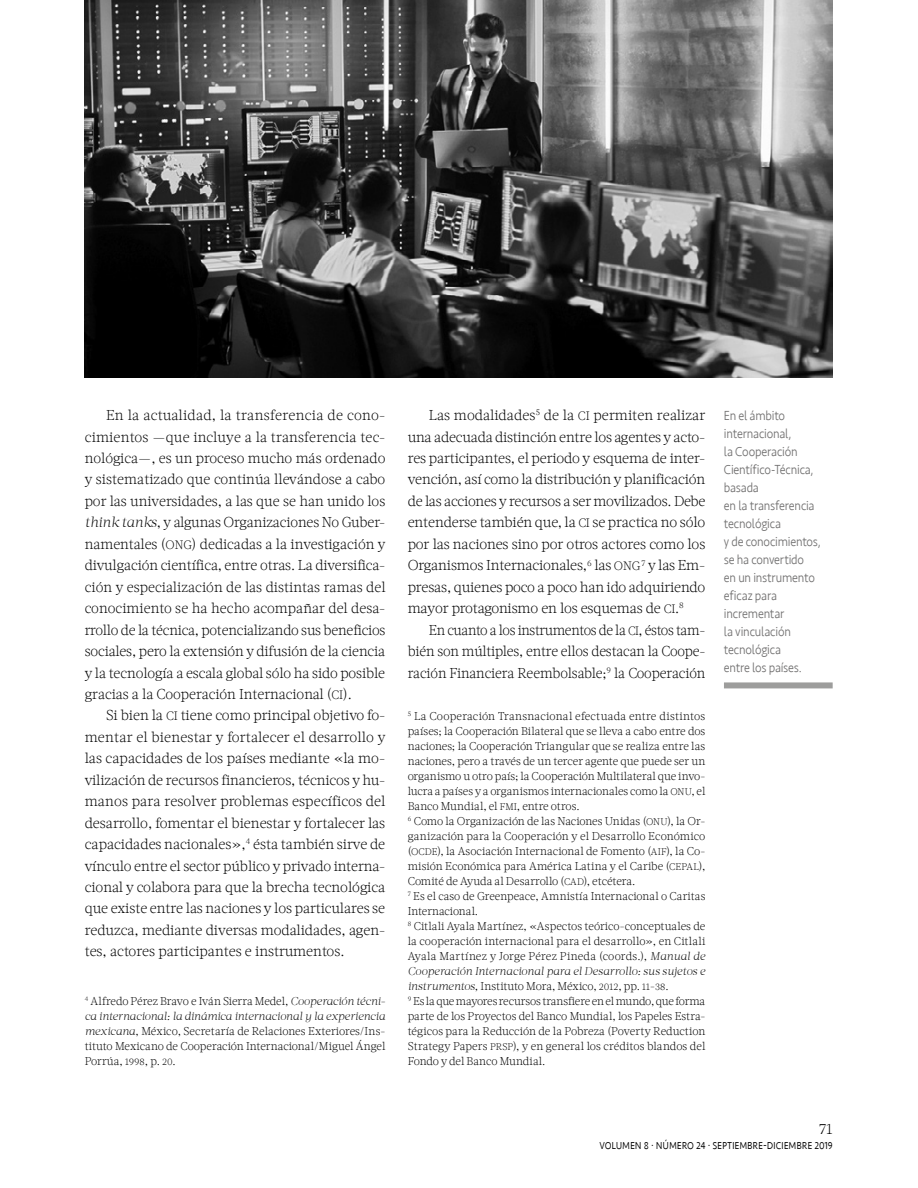
<style>
.page{position:relative;width:918px;height:1188px;background:#fff}
.page>*{position:absolute;margin:0;border:0;box-sizing:border-box;transform-origin:0 0}
.t1{font:300 15px "Acta W01";color:#000}
.t2{font:300 14.25px/21.5px "Acta W01";letter-spacing:-.01em;color:#000;text-align:justify}
.t3{font:300 14.25px/21.5px "Acta W01";letter-spacing:-.01em;color:#000;text-align:justify;scale:.96 1}
.t4{font:300 13.5px/18px "Seravek";letter-spacing:-.015em;color:#706f6f;scale:.9 1}
.t5{font:300 13.5px "Seravek";letter-spacing:-.015em;color:#000;scale:.8 1}
.t6{font:300 11.25px/15px "Acta W01";color:#000;text-align:justify}
.s1{font-style:italic}
.s2{font-family:"Acta W01 Light SC850";font-weight:400;font-size:12.15px}
.s3{font-size:9.6px}
.s4{font-family:"Acta W01 Light SC850";font-weight:400;font-size:9.6px}
</style>
<div class="page">
<img style="left:85px;top:0;width:748px;height:377px">
<div style="left:724px;top:682px;width:109px;height:6px;background:#9d9d9c"></div>
<p class="t2" style="left:85px;top:405px;width:302px;text-indent:21px">En la actualidad, la transferencia de cono&shy;cimientos —que incluye a la transferencia tec&shy;nológica—, es un proceso mucho más ordenado y sistematizado que continúa llevándose a cabo por las universidades, a las que se han unido los <span class="s1">think tanks</span>, y algunas Organizaciones No Guber&shy;namentales (<span class="s2">ONG</span>) dedicadas a la investigación y divulgación científica, entre otras. La diversifica&shy;ción y especialización de las distintas ramas del conocimiento se ha hecho acompañar del desa&shy;rrollo de la técnica, potencializando sus beneficios sociales, pero la extensión y difusión de la ciencia y la tecnología a escala global sólo ha sido posible gracias a la Cooperación Internacional (<span class="s2">CI</span>).</p>
<p class="t2" style="left:85px;top:705px;width:302px;text-indent:21px">Si bien la <span class="s2">CI</span> tiene como principal objetivo fo&shy;mentar el bienestar y fortalecer el desarrollo y las capacidades de los países mediante «la mo&shy;vilización de recursos financieros, técnicos y hu&shy;manos para resolver problemas específicos del desarrollo, fomentar el bienestar y fortalecer las capacidades nacionales»,<sup>4</sup> ésta también sirve de vínculo entre el sector público y privado interna&shy;cional y colabora para que la brecha tecnológica que existe entre las naciones y los particulares se reduzca, mediante diversas modalidades, agen&shy;tes, actores participantes e instrumentos.</p>
<p class="t6" style="left:85px;top:993px;width:302px"><sup>4</sup> Alfredo Pérez Bravo e Iván Sierra Medel, <span class="s1">Cooperación técni&shy;ca internacional: la dinámica internacional y la experiencia mexicana</span>, México, Secretaría de Relaciones Exteriores/Ins&shy;tituto Mexicano de Cooperación Internacional/Miguel Ángel Porrúa, <span class="s3">1998</span>, p. <span class="s3">20</span>.</p>
<p class="t2" style="left:408px;top:405px;width:299px;text-indent:21px">Las modalidades<sup>5</sup> de la <span class="s2">CI</span> permiten realizar una adecuada distinción entre los agentes y acto&shy;res participantes, el periodo y esquema de inter&shy;vención, así como la distribución y planificación de las acciones y recursos a ser movilizados. Debe entenderse también que, la <span class="s2">CI</span> se practica no sólo por las naciones sino por otros actores como los Organismos Internacionales,<sup>6</sup> las <span class="s2">ONG</span><sup>7</sup> y las Em&shy;presas, quienes poco a poco han ido adquiriendo mayor protagonismo en los esquemas de <span class="s2">CI</span>.<sup>8</sup></p>
<p class="t3" style="left:408px;top:619px;width:312px;text-indent:21px">En cuanto a los instrumentos de la <span class="s2">CI</span>, éstos tam&shy;bién son múltiples, entre ellos destacan la Coope&shy;ración Financiera Reembolsable;<sup>9</sup> la Cooperación</p>
<p class="t6" style="left:408px;top:708px;width:299px;text-align:left"><sup>5</sup> La Cooperación Transnacional efectuada entre distintos países; la Cooperación Bilateral que se lleva a cabo entre dos naciones; la Cooperación Triangular que se realiza entre las naciones, pero a través de un tercer agente que puede ser un organismo u otro país; la Cooperación Multilateral que invo&shy;lucra a países y a organismos internacionales como la <span class="s4">ONU</span>, el Banco Mundial, el <span class="s4">FMI</span>, entre otros.<br><sup>6</sup> Como la Organización de las Naciones Unidas (<span class="s4">ONU</span>), la Or&shy;ganización para la Cooperación y el Desarrollo Económico (<span class="s4">OCDE</span>), la Asociación Internacional de Fomento (<span class="s4">AIF</span>), la Co&shy;misión Económica para América Latina y el Caribe (<span class="s4">CEPAL</span>), Comité de Ayuda al Desarrollo (<span class="s4">CAD</span>), etcétera.<br><sup>7</sup> Es el caso de Greenpeace, Amnistía Internacional o Caritas Internacional.<br><sup>8</sup> Citlali Ayala Martínez, «Aspectos teórico-conceptuales de la cooperación internacional para el desarrollo», en Citlali Ayala Martínez y Jorge Pérez Pineda (coords.), <span class="s1">Manual de Cooperación Internacional para el Desarrollo: sus sujetos e instrumentos,</span> Instituto Mora, México, <span class="s3">2012</span>, pp. <span class="s3">11</span>-<span class="s3">38</span>.<br><sup>9</sup> Es la que mayores recursos transfiere en el mundo, que forma parte de los Proyectos del Banco Mundial, los Papeles Estra&shy;tégicos para la Reducción de la Pobreza (Poverty Reduction Strategy Papers <span class="s4">PRSP</span>), y en general los créditos blandos del Fondo y del Banco Mundial.</p>
<p class="t4" style="left:724px;top:407px;width:109px">En el ámbito internacional,<br>la Cooperación<br>Científico-Técnica, basada<br>en la transferencia tecnológica<br>y de conocimientos, se ha convertido<br>en un instrumento eficaz para incrementar<br>la vinculación tecnológica<br>entre los países.</p>
<p class="t1" style="left:819px;top:1120px;width:15px">71</p>
<p class="t5" style="left:599px;top:1137px;width:293px">volumen 8 · número 24 · septiembre-diciembre 2019</p>
</div>
